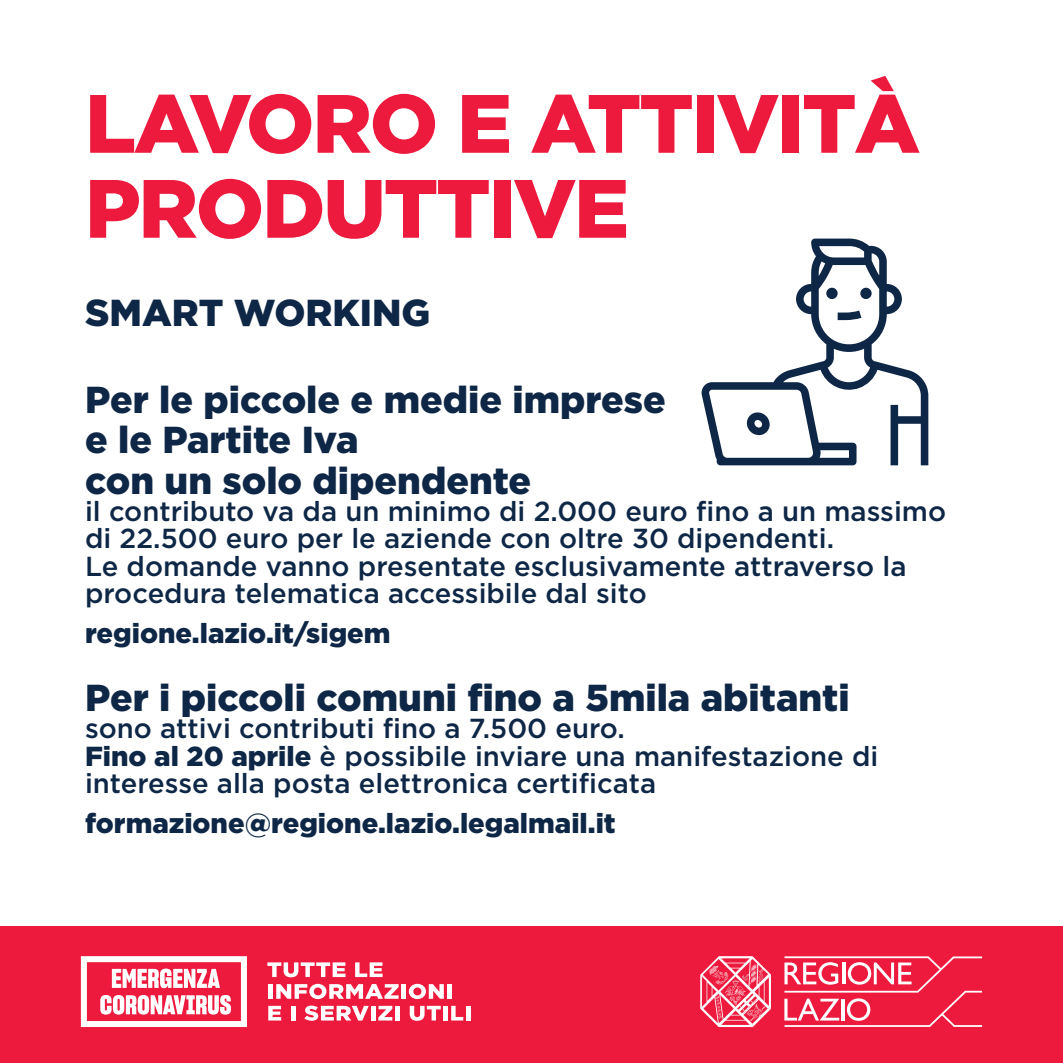
<style>
.page{position:relative;width:1063px;height:1063px;background:#fff}
.page>*{position:absolute;margin:0;border:0;box-sizing:border-box;transform-origin:0 0}
.t1{font:900 82.5px/85px "Gotham HTF";letter-spacing:-.025em;color:#ed1a3e}
.t2{font:900 37.5px/40px "Gotham HTF";color:#0e2746}
.t3{font:500 27.5px/27.5px "Gotham HTF";color:#0e2746}
.t4{font:900 27.5px "Gotham HTF";color:#0e2746}
.s1{font-weight:900}
</style>
<div class="page">
<div style="left:0;top:926px;width:1063px;height:137px;background:#ed1a3e"></div>
<svg style="left:81px;top:956px;width:166px;height:71px"></svg>
<svg style="left:267px;top:962px;width:79px;height:15px"></svg>
<svg style="left:355px;top:962px;width:28px;height:15px"></svg>
<div style="left:268px;top:984px;width:5px;height:15px;background:#fff"></div>
<svg style="left:276px;top:984px;width:123px;height:15px"></svg>
<hr style="left:402px;top:984px;width:4px;height:15px;background:#fff">
<svg style="left:409px;top:984px;width:35px;height:15px"></svg>
<div style="left:447px;top:984px;width:5px;height:15px;background:#fff"></div>
<svg style="left:268px;top:1006px;width:13px;height:15px"></svg>
<hr style="left:291px;top:1006px;width:4px;height:15px;background:#fff">
<svg style="left:304px;top:1006px;width:65px;height:15px"></svg>
<hr style="left:371px;top:1006px;width:4px;height:15px;background:#fff">
<svg style="left:378px;top:1006px;width:14px;height:15px"></svg>
<div style="left:395px;top:1006px;width:5px;height:15px;background:#fff"></div>
<svg style="left:410px;top:1006px;width:31px;height:15px"></svg>
<div style="left:443px;top:1006px;width:5px;height:15px;background:#fff"></div>
<svg style="left:451px;top:1006px;width:12px;height:15px"></svg>
<hr style="left:466px;top:1006px;width:4px;height:15px;background:#fff">
<svg style="left:784px;top:956px;width:198px;height:71px"></svg>
<svg style="left:700px;top:956px;width:71px;height:71px"></svg>
<svg style="left:702px;top:239px;width:226px;height:226px"></svg>
<svg style="left:838px;top:311px;width:23px;height:9px"></svg>
<div style="left:826px;top:288px;width:12px;height:11px;background:#0e2746;border-radius:50%"></div>
<div style="left:860px;top:288px;width:12px;height:11px;background:#0e2746;border-radius:50%"></div>
<svg style="left:747px;top:412px;width:23px;height:23px"></svg>
<h1 class="t1" style="left:85px;top:79px;width:837px">LAVORO E ATTIVITÀ<br>PRODUTTIVE</h1>
<h2 class="t2" style="left:85px;top:292px;width:347px">SMART WORKING</h2>
<h2 class="t2" style="left:85px;top:379px;width:582px">Per le piccole e medie imprese e le Partite Iva<br>con un solo dipendente</h2>
<p class="t3" style="left:85px;top:497px;width:863px">il contributo va da un minimo di 2.000 euro fino a un massimo di 22.500 euro per le aziende con oltre 30 dipendenti.<br>Le domande vanno presentate esclusivamente attraverso la procedura telematica accessibile dal sito</p>
<p class="t4" style="left:85px;top:618px;width:307px">regione.lazio.it/sigem</p>
<h2 class="t2" style="left:85px;top:677px;width:766px">Per i piccoli comuni fino a 5mila abitanti</h2>
<p class="t3" style="left:85px;top:714px;width:795px">sono attivi contributi fino a 7.500 euro.<br><span class="s1">Fino al 20 aprile</span> è possibile inviare una manifestazione di interesse alla posta elettronica certificata</p>
<p class="t4" style="left:85px;top:808px;width:532px">formazione@regione.lazio.legalmail.it</p>
</div>
